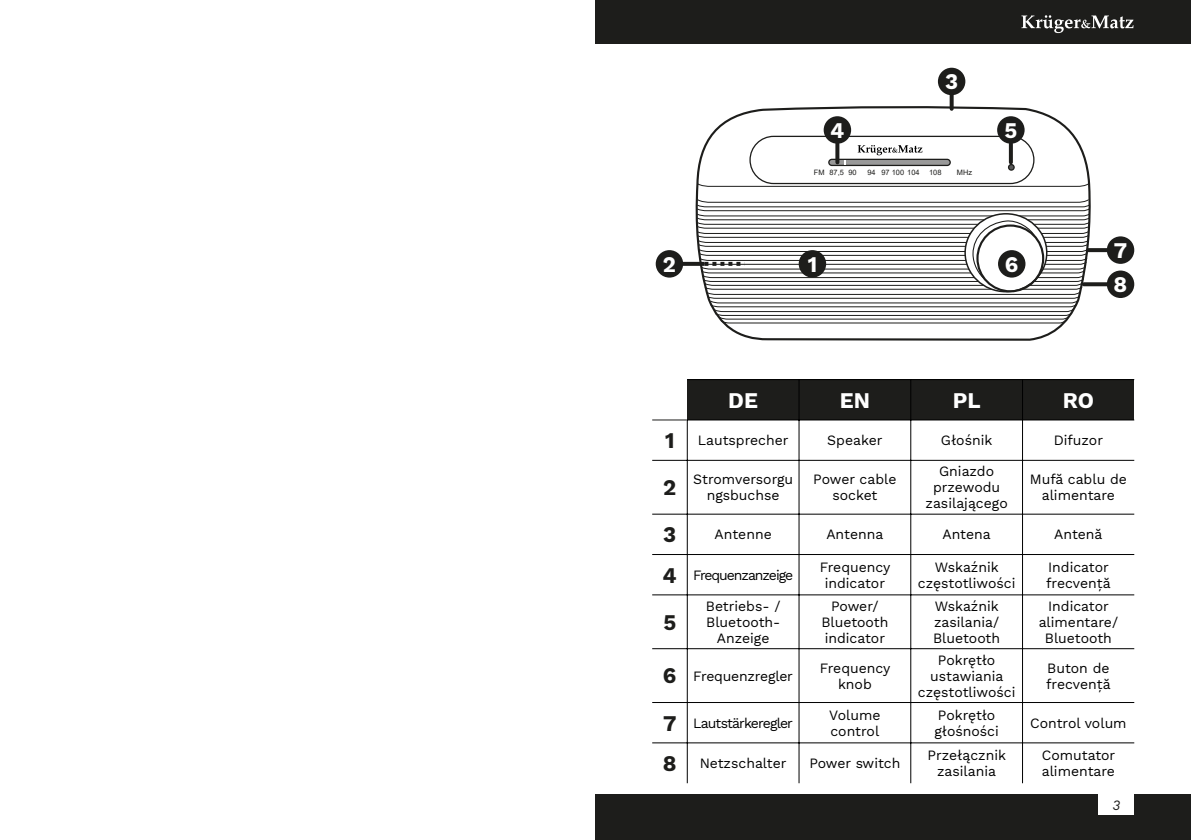
<style>
.page{position:relative;width:1191px;height:840px;background:#fff}
.page>*{position:absolute;margin:0;border:0;box-sizing:border-box;transform-origin:0 0}
.t1{font:700 22px/34.2px "Work Sans";color:#fff}
.t2{font:700 22px "Work Sans";color:#1d1d1b}
.t3{font:14px/16px "Work Sans";color:#000;text-align:center}
.t4{font:14px "Work Sans";letter-spacing:-.06em;color:#000}
.t5{font:14px "Work Sans";letter-spacing:-.075em;color:#000}
.t6{font:italic 14px "Work Sans";color:#1d1d1b}
.t7{font:7.4px "Arial";color:#1d1d1b}
.s1{font-weight:700;font-size:22px;color:#1d1d1b}
</style>
<div class="page">
<div style="left:595px;top:794px;width:596px;height:45px;background:#1d1d1b"></div>
<div style="left:595px;top:0;width:596px;height:43px;background:#1d1d1b"></div>
<svg style="left:1021px;top:15px;width:112px;height:18px"></svg>
<div style="left:1098px;top:794px;width:36px;height:20px;background:#fff"></div>
<svg style="left:695px;top:106px;width:396px;height:235px"></svg>
<div style="left:749px;top:136px;width:285px;height:48px;border:1px solid #1d1d1b;border-radius:24px"></div>
<div style="left:828px;top:159px;width:122px;height:7px;background:#999;border:1px solid #1d1d1b;border-radius:3px"></div>
<svg style="left:1008px;top:164px;width:6px;height:7px"></svg>
<svg style="left:696px;top:182px;width:393px;height:5px"></svg>
<svg style="left:857px;top:145px;width:65px;height:10px"></svg>
<div style="left:938px;top:68px;width:27px;height:27px;background:#1d1d1b;border-radius:50%"></div>
<div style="left:823px;top:116px;width:28px;height:28px;background:#1d1d1b;border-radius:50%"></div>
<div style="left:997px;top:116px;width:27px;height:28px;background:#1d1d1b;border-radius:50%"></div>
<div style="left:1106px;top:236px;width:28px;height:28px;background:#1d1d1b;border-radius:50%"></div>
<div style="left:1106px;top:270px;width:28px;height:28px;background:#1d1d1b;border-radius:50%"></div>
<div style="left:655px;top:250px;width:28px;height:27px;background:#1d1d1b;border-radius:50%"></div>
<svg style="left:683px;top:262px;width:13px;height:4px"></svg>
<svg style="left:949px;top:95px;width:4px;height:14px"></svg>
<svg style="left:835px;top:144px;width:4px;height:18px"></svg>
<svg style="left:1009px;top:144px;width:4px;height:18px"></svg>
<svg style="left:1090px;top:248px;width:16px;height:4px"></svg>
<svg style="left:1090px;top:282px;width:16px;height:4px"></svg>
<svg style="left:696px;top:198px;width:394px;height:126px"></svg>
<div style="left:687px;top:379px;width:447px;height:41px;background:#1d1d1b"></div>
<hr style="left:798px;top:379px;width:1px;height:403px;background:#000">
<hr style="left:910px;top:379px;width:1px;height:403px;background:#000">
<hr style="left:1022px;top:379px;width:1px;height:403px;background:#000">
<hr style="left:687px;top:419px;width:1px;height:363px;background:#000">
<hr style="left:687px;top:379px;width:447px;height:1px;background:#000">
<hr style="left:687px;top:419px;width:447px;height:1px;background:#000">
<hr style="left:652px;top:459px;width:482px;height:1px;background:#000">
<hr style="left:652px;top:513px;width:482px;height:1px;background:#000">
<hr style="left:652px;top:553px;width:482px;height:1px;background:#000">
<hr style="left:652px;top:594px;width:482px;height:1px;background:#000">
<hr style="left:652px;top:647px;width:482px;height:1px;background:#000">
<hr style="left:652px;top:701px;width:482px;height:1px;background:#000">
<hr style="left:652px;top:742px;width:482px;height:1px;background:#000">
<hr style="left:652px;top:419px;width:35px;height:1px;background:#1d1d1b">
<h1 class="t1" style="left:945px;top:65px;width:15px">3</h1>
<h1 class="t1" style="left:830px;top:113px;width:16px">4</h1>
<h1 class="t1" style="left:1004px;top:113px;width:14px">5</h1>
<h1 class="t1" style="left:663px;top:247px;width:15px">2</h1>
<p class="t7" style="left:814px;top:169px;width:44px">FM 87,5 90</p>
<p class="t7" style="left:867px;top:169px;width:54px">94 97 100 104</p>
<p class="t7" style="left:929px;top:169px;width:14px">108</p>
<p class="t7" style="left:957px;top:169px;width:17px">MHz</p>
<h1 class="t1" style="left:807px;top:247px;width:11px">1</h1>
<h1 class="t1" style="left:1005px;top:247px;width:15px">6</h1>
<h1 class="t1" style="left:1113px;top:233px;width:15px">7<br>8</h1>
<h1 class="t1" style="left:728px;top:383px;width:31px">DE</h1>
<h1 class="t1" style="left:839px;top:383px;width:32px">EN</h1>
<h1 class="t1" style="left:952px;top:383px;width:29px">PL</h1>
<h1 class="t1" style="left:1062px;top:383px;width:33px">RO</h1>
<p class="t3" style="left:665px;top:432px;width:125px"><span class="s1">1</span> Lautsprecher</p>
<p class="t3" style="left:827px;top:432px;width:57px">Speaker</p>
<p class="t3" style="left:941px;top:432px;width:53px">Głośnik</p>
<p class="t3" style="left:1053px;top:432px;width:51px">Difuzor</p>
<h1 class="t2" style="left:663px;top:474px;width:15px">2</h1>
<p class="t3" style="left:693px;top:471px;width:101px">Stromversorgu ngsbuchse</p>
<p class="t3" style="left:813px;top:471px;width:85px">Power cable socket</p>
<p class="t3" style="left:925px;top:463px;width:84px">Gniazdo przewodu zasilającego</p>
<p class="t3" style="left:1029px;top:471px;width:99px">Mufă cablu de alimentare</p>
<h1 class="t2" style="left:663px;top:521px;width:15px">3</h1>
<p class="t3" style="left:714px;top:526px;width:59px">Antenne</p>
<p class="t3" style="left:826px;top:526px;width:59px">Antenna</p>
<p class="t3" style="left:942px;top:526px;width:50px">Antena</p>
<p class="t3" style="left:1054px;top:526px;width:50px">Antenă</p>
<p class="t5" style="left:662px;top:566px;width:132px"><span class="s1">4</span> Frequenzanzeige</p>
<p class="t3" style="left:820px;top:558px;width:72px">Frequency indicator</p>
<p class="t3" style="left:918px;top:558px;width:99px">Wskaźnik częstotliwości</p>
<p class="t3" style="left:1046px;top:558px;width:66px;text-align:left">Indicator frecvență</p>
<h1 class="t2" style="left:663px;top:608px;width:14px">5</h1>
<p class="t3" style="left:706px;top:597px;width:76px">Betriebs- /<br>Bluetooth-<br>Anzeige</p>
<p class="t3" style="left:821px;top:597px;width:69px">Power/<br>Bluetooth indicator</p>
<p class="t3" style="left:933px;top:597px;width:69px;text-align:justify">Wskaźnik zasilania/ Bluetooth</p>
<p class="t3" style="left:1038px;top:597px;width:81px">Indicator alimentare/<br>Bluetooth</p>
<p class="t3" style="left:663px;top:667px;width:132px"><span class="s1">6</span> Frequenzregler</p>
<p class="t3" style="left:820px;top:659px;width:72px">Frequency knob</p>
<p class="t3" style="left:918px;top:651px;width:99px">Pokrętło ustawiania częstotliwości</p>
<p class="t3" style="left:1046px;top:659px;width:66px;text-align:left">Buton de frecvență</p>
<p class="t4" style="left:663px;top:714px;width:131px"><span class="s1">7</span> Lautstärkeregler</p>
<p class="t3" style="left:829px;top:706px;width:53px;text-align:left">Volume control</p>
<p class="t3" style="left:934px;top:706px;width:66px;text-align:left">Pokrętło głośności</p>
<p class="t3" style="left:1030px;top:714px;width:98px">Control volum</p>
<p class="t3" style="left:663px;top:755px;width:125px"><span class="s1">8</span> Netzschalter</p>
<p class="t3" style="left:809px;top:755px;width:93px">Power switch</p>
<p class="t3" style="left:927px;top:746px;width:80px">Przełącznik zasilania</p>
<p class="t3" style="left:1041px;top:746px;width:75px;text-align:left">Comutator alimentare</p>
<p class="t6" style="left:1112px;top:796px;width:9px">3</p>
</div>
